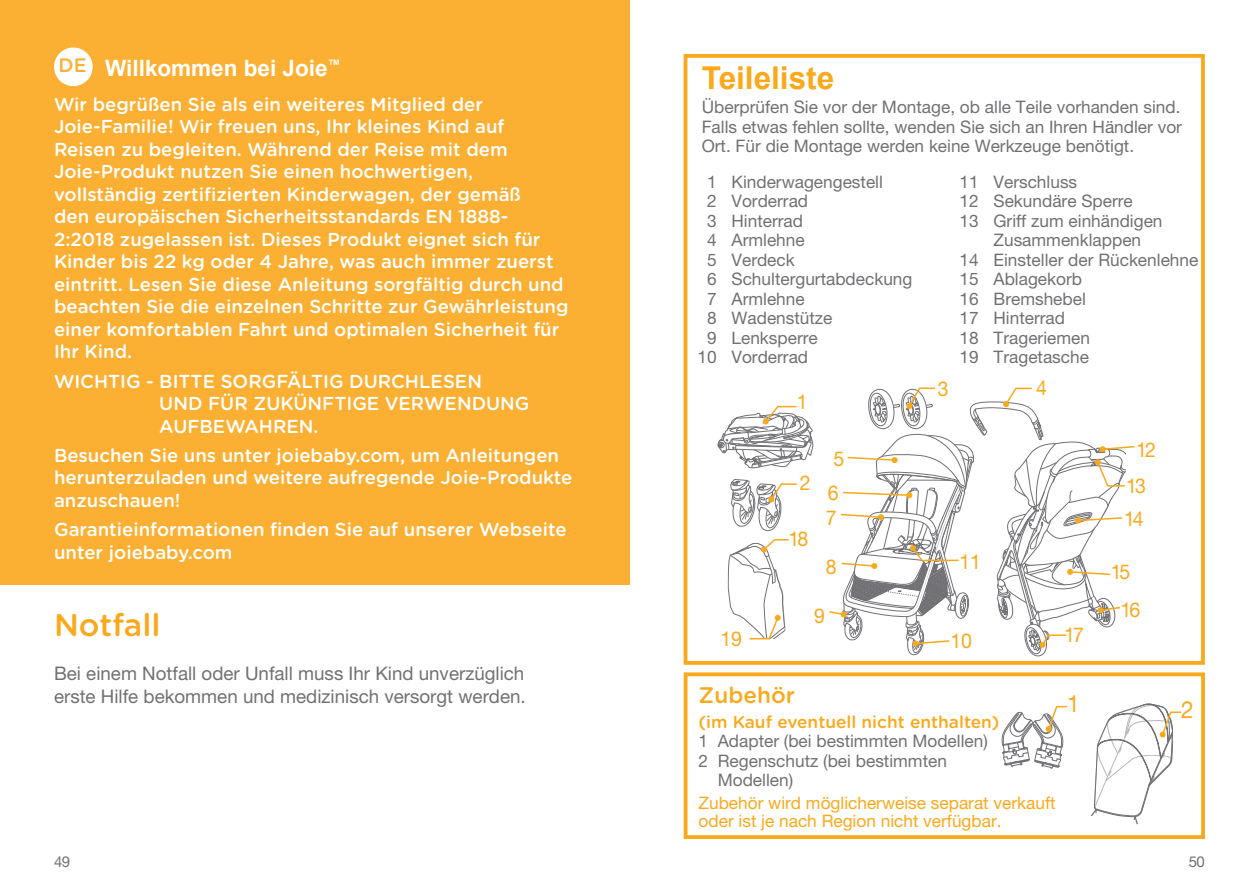
<style>
.page{position:relative;width:1259px;height:893px;background:#fff}
.page>*{position:absolute;margin:0;border:0;box-sizing:border-box;transform-origin:0 0}
.t1{font:700 31.5px "Arial";color:#f9a91b}
.t2{font:500 31.5px "Gotham Rounded";color:#f9a91b}
.内容{font:23.7px "Helvetica Neue LT Std";color:#f9a91b;scale:.95 1}
.t3{font:700 22.5px "Arial";color:#fff}
.t4{font:500 22.5px "Gotham Rounded";color:#f9a91b}
.内容-2{font:20.4px "Helvetica Neue LT Std";letter-spacing:-.1em;color:#f9a91b;scale:.95 1}
.t5{font:500 19.5px "Gotham Rounded";color:#fbb033}
.t6{font:500 18.75px/22.5px "Gotham Rounded";color:#fff}
.内容-3{font:18.75px/22.5px "Helvetica Neue LT Std";color:#717074}
.内容-4{font:17.25px/19.5px "Helvetica Neue LT Std";color:#717074}
.内容-5{font:17.25px/18px "Helvetica Neue LT Std";color:#f9a91b}
.t7{font:500 17.25px "Gotham Rounded";color:#f9a91b}
.t8{font:15px "Helvetica Neue LT Std";color:#717074}
</style>
<div class="page">
<div style="left:0;top:0;width:629px;height:584px;background:#fbb033"></div>
<div style="left:54px;top:47px;width:39px;height:39px;background:#fff;border-radius:50%"></div>
<div style="left:683px;top:54px;width:521px;height:611px;border:4px solid #f9a91b"></div>
<div style="left:683px;top:672px;width:522px;height:167px;border:4px solid #f9a91b"></div>
<svg style="left:1001px;top:705px;width:66px;height:64px"></svg>
<svg style="left:1091px;top:703px;width:90px;height:121px"></svg>
<svg style="left:717px;top:405px;width:96px;height:63px"></svg>
<svg style="left:730px;top:479px;width:67px;height:52px"></svg>
<svg style="left:829px;top:387px;width:306px;height:269px"></svg>
<svg style="left:727px;top:539px;width:62px;height:101px"></svg>
<p class="t5" style="left:59px;top:51px;width:30px">DE</p>
<p class="t3" style="left:105px;top:53px;width:237px">Willkommen bei Joie<sup>™</sup></p>
<p class="t6" style="left:54px;top:92px;width:516px">Wir begrüßen Sie als ein weiteres Mitglied der Joie-Familie! Wir freuen uns, Ihr kleines Kind auf Reisen zu begleiten. Während der Reise mit dem Joie-Produkt nutzen Sie einen hochwertigen, vollständig zertifizierten Kinderwagen, der gemäß<br>den europäischen Sicherheitsstandards EN 1888- 2:2018 zugelassen ist. Dieses Produkt eignet sich für Kinder bis 22 kg oder 4 Jahre, was auch immer zuerst eintritt. Lesen Sie diese Anleitung sorgfältig durch und beachten Sie die einzelnen Schritte zur Gewährleistung einer komfortablen Fahrt und optimalen Sicherheit für Ihr Kind.</p>
<p class="t6" style="left:159px;top:369px;width:372px;text-indent:-105px">WICHTIG - BITTE SORGFÄLTIG DURCHLESEN<br>UND FÜR ZUKÜNFTIGE VERWENDUNG<br>AUFBEWAHREN.</p>
<p class="t6" style="left:54px;top:443px;width:520px">Besuchen Sie uns unter joiebaby.com, um Anleitungen herunterzuladen und weitere aufregende Joie-Produkte anzuschauen!</p>
<p class="t6" style="left:54px;top:517px;width:514px">Garantieinformationen finden Sie auf unserer Webseite unter joiebaby.com</p>
<p class="t2" style="left:54px;top:602px;width:108px">Notfall</p>
<p class="内容-3" style="left:54px;top:662px;width:473px">Bei einem Notfall oder Unfall muss Ihr Kind unverzüglich erste Hilfe bekommen und medizinisch versorgt werden.</p>
<p class="t1" style="left:702px;top:58px;width:134px">Teileliste</p>
<p class="内容-4" style="left:702px;top:97px;width:482px;text-align:justify">Überprüfen Sie vor der Montage, ob alle Teile vorhanden sind.<br>Falls etwas fehlen sollte, wenden Sie sich an Ihren Händler vor Ort. Für die Montage werden keine Werkzeuge benötigt.</p>
<p class="内容-4" style="left:707px;top:171px;width:177px">1 Kinderwagengestell</p>
<p class="内容-4" style="left:707px;top:191px;width:103px">2 Vorderrad</p>
<p class="内容-4" style="left:707px;top:210px;width:97px">3 Hinterrad</p>
<p class="内容-4" style="left:707px;top:230px;width:99px">4 Armlehne</p>
<p class="内容-4" style="left:707px;top:249px;width:89px">5 Verdeck</p>
<p class="内容-4" style="left:707px;top:269px;width:207px">6 Schultergurtabdeckung</p>
<p class="内容-4" style="left:707px;top:288px;width:99px">7 Armlehne</p>
<p class="内容-4" style="left:707px;top:308px;width:127px">8 Wadenstütze</p>
<p class="内容-4" style="left:707px;top:327px;width:112px">9 Lenksperre</p>
<p class="内容-4" style="left:697px;top:347px;width:112px">10 Vorderrad</p>
<p class="内容-2" style="left:797px;top:390px;width:13px">1</p>
<p class="内容-2" style="left:800px;top:471px;width:13px">2</p>
<p class="内容-2" style="left:788px;top:527px;width:22px">18</p>
<p class="内容-2" style="left:833px;top:447px;width:13px">5</p>
<p class="内容-2" style="left:827px;top:481px;width:13px">6</p>
<p class="内容-2" style="left:826px;top:505px;width:13px">7</p>
<p class="内容-2" style="left:826px;top:554px;width:13px">8</p>
<p class="内容-2" style="left:720px;top:627px;width:24px">19</p>
<p class="内容-2" style="left:814px;top:603px;width:13px">9</p>
<p class="内容-2" style="left:937px;top:377px;width:13px">3</p>
<p class="内容-4" style="left:959px;top:171px;width:119px">11 Verschluss</p>
<p class="内容-4" style="left:959px;top:191px;width:175px">12 Sekundäre Sperre</p>
<p class="内容-4" style="left:993px;top:210px;width:170px;text-indent:-34px">13 Griff zum einhändigen<br>Zusammenklappen</p>
<p class="内容-4" style="left:959px;top:249px;width:240px">14 Einsteller der Rückenlehne</p>
<p class="内容-4" style="left:959px;top:269px;width:124px">15 Ablagekorb</p>
<p class="内容-4" style="left:959px;top:288px;width:128px">16 Bremshebel</p>
<p class="内容-4" style="left:959px;top:308px;width:107px">17 Hinterrad</p>
<p class="内容-4" style="left:959px;top:327px;width:132px">18 Trageriemen</p>
<p class="内容-4" style="left:959px;top:347px;width:131px">19 Tragetasche</p>
<p class="内容-2" style="left:1036px;top:375px;width:13px">4</p>
<p class="内容-2" style="left:959px;top:550px;width:24px">11</p>
<p class="内容-2" style="left:1136px;top:438px;width:22px">12</p>
<p class="内容-2" style="left:1126px;top:473px;width:22px">13</p>
<p class="内容-2" style="left:1124px;top:507px;width:22px">14</p>
<p class="内容-2" style="left:1110px;top:560px;width:22px">15</p>
<p class="内容-2" style="left:1120px;top:598px;width:22px">16</p>
<p class="内容-2" style="left:950px;top:629px;width:24px">10</p>
<p class="内容-2" style="left:1064px;top:622px;width:22px">17</p>
<p class="t4" style="left:698px;top:679px;width:98px">Zubehör</p>
<p class="t7" style="left:698px;top:709px;width:302px">(im Kauf eventuell nicht enthalten)</p>
<p class="内容-4" style="left:698px;top:731px;width:291px">1 Adapter (bei bestimmten Modellen)</p>
<p class="内容-4" style="left:718px;top:751px;width:231px;text-indent:-19px">2 Regenschutz (bei bestimmten<br>Modellen)</p>
<p class="内容-5" style="left:698px;top:793px;width:358px">Zubehör wird möglicherweise separat verkauft oder ist je nach Region nicht verfügbar.</p>
<p class="内容" style="left:1067px;top:690px;width:15px">1</p>
<p class="内容" style="left:1181px;top:695px;width:15px">2</p>
<p class="t8" style="left:54px;top:852px;width:18px">49</p>
<p class="t8" style="left:1188px;top:852px;width:18px">50</p>
</div>
